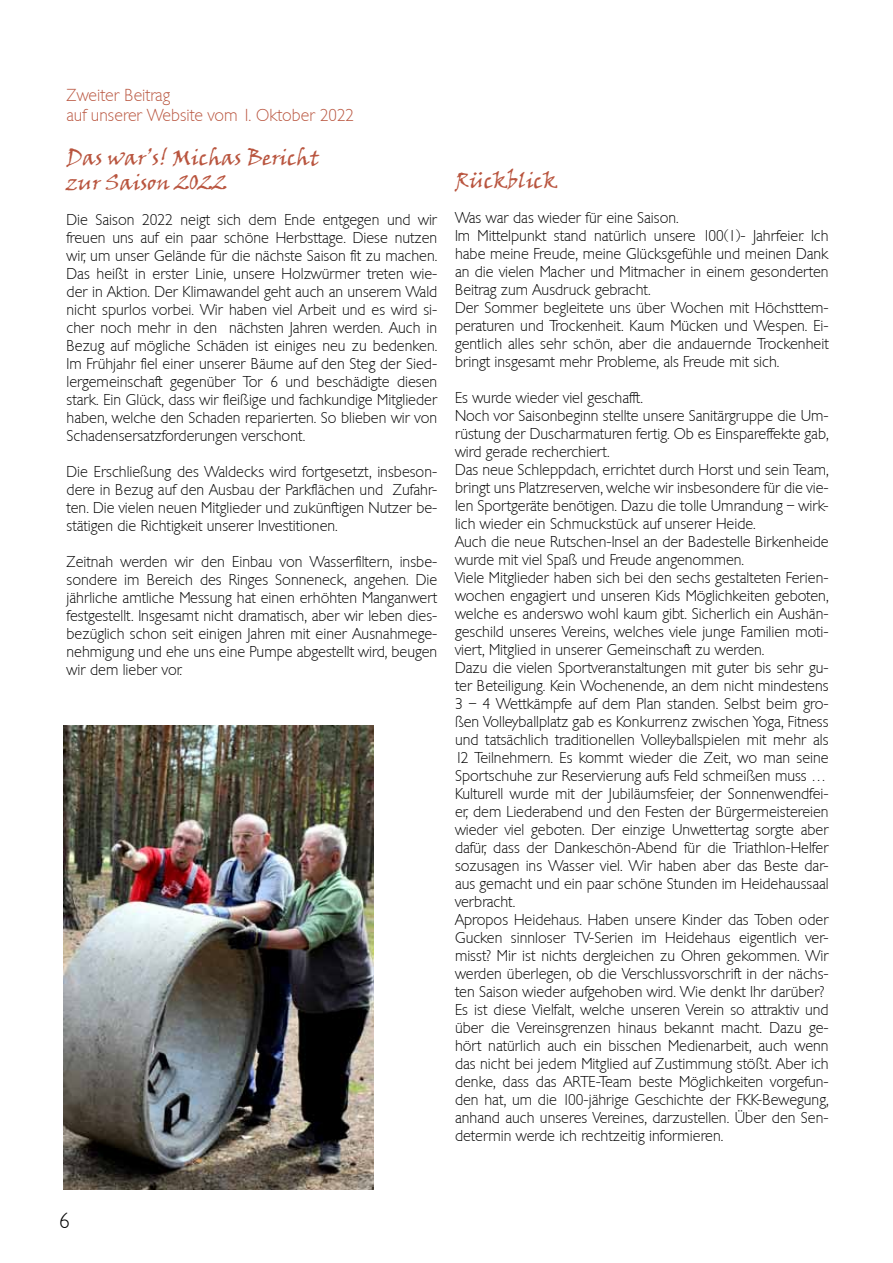
<style>
.page{position:relative;width:893px;height:1263px;background:#fff}
.page>*{position:absolute;margin:0;border:0;box-sizing:border-box;transform-origin:0 0}
.t1{font:21px/25.2px "Viner Hand ITC";color:#b9553f}
.t2{font:21px "Chantilly Serial Xlight";color:#000}
.t3{font:16.5px/19.8px "Chantilly Serial Xlight";color:#b9553f}
.t4{font:15px/18px "Chantilly Serial Xlight";color:#000;text-align:justify}
</style>
<div class="page">
<img style="left:64px;top:725px;width:310px;height:465px">
<p class="t3" style="left:67px;top:84px;width:289px">Zweiter Beitrag<br>auf unserer Website vom 1. Oktober 2022</p>
<h1 class="t1" style="left:67px;top:144px;width:254px">Das war’s! Michas Bericht zur Saison 2022</h1>
<p class="t4" style="left:67px;top:210px;width:372px">Die Saison 2022 neigt sich dem Ende entgegen und wir freuen uns auf ein paar schöne Herbsttage. Diese nutzen wir, um unser Gelände für die nächste Saison fit zu machen.<br>Das heißt in erster Linie, unsere Holzwürmer treten wie&shy;der in Aktion. Der Klimawandel geht auch an unserem Wald nicht spurlos vorbei. Wir haben viel Arbeit und es wird si&shy;cher noch mehr in den nächsten Jahren werden. Auch in Bezug auf mögliche Schäden ist einiges neu zu bedenken.<br>Im Frühjahr fiel einer unserer Bäume auf den Steg der Sied&shy;lergemeinschaft gegenüber Tor 6 und beschädigte diesen stark. Ein Glück, dass wir fleißige und fachkundige Mitglieder haben, welche den Schaden reparierten. So blieben wir von Schadensersatzforderungen verschont.</p>
<p class="t4" style="left:67px;top:462px;width:372px">Die Erschließung des Waldecks wird fortgesetzt, insbeson&shy;dere in Bezug auf den Ausbau der Parkflächen und Zufahr&shy;ten. Die vielen neuen Mitglieder und zukünftigen Nutzer be&shy;stätigen die Richtigkeit unserer Investitionen.</p>
<p class="t4" style="left:67px;top:552px;width:372px">Zeitnah werden wir den Einbau von Wasserfiltern, insbe&shy;sondere im Bereich des Ringes Sonneneck, angehen. Die jährliche amtliche Messung hat einen erhöhten Manganwert festgestellt. Insgesamt nicht dramatisch, aber wir leben dies&shy;bezüglich schon seit einigen Jahren mit einer Ausnahmege&shy;nehmigung und ehe uns eine Pumpe abgestellt wird, beugen wir dem lieber vor.</p>
<h1 class="t1" style="left:455px;top:167px;width:104px">Rückblick</h1>
<p class="t4" style="left:455px;top:207px;width:375px;text-align:left">Was war das wieder für eine Saison.<br>Im Mittelpunkt stand natürlich unsere 100(1)- Jahrfeier. Ich habe meine Freude, meine Glücksgefühle und meinen Dank an die vielen Macher und Mitmacher in einem gesonderten Beitrag zum Ausdruck gebracht.<br>Der Sommer begleitete uns über Wochen mit Höchsttem&shy;peraturen und Trockenheit. Kaum Mücken und Wespen. Ei&shy;gentlich alles sehr schön, aber die andauernde Trockenheit bringt insgesamt mehr Probleme, als Freude mit sich.</p>
<p class="t4" style="left:455px;top:387px;width:375px;text-align:left">Es wurde wieder viel geschafft.<br>Noch vor Saisonbeginn stellte unsere Sanitärgruppe die Um&shy;rüstung der Duscharmaturen fertig. Ob es Einspareffekte gab, wird gerade recherchiert.<br>Das neue Schleppdach, errichtet durch Horst und sein Team, bringt uns Platzreserven, welche wir insbesondere für die vie&shy;len Sportgeräte benötigen. Dazu die tolle Umrandung – wirk&shy;lich wieder ein Schmuckstück auf unserer Heide.<br>Auch die neue Rutschen-Insel an der Badestelle Birkenheide wurde mit viel Spaß und Freude angenommen.<br>Viele Mitglieder haben sich bei den sechs gestalteten Ferien&shy;wochen engagiert und unseren Kids Möglichkeiten geboten, welche es anderswo wohl kaum gibt. Sicherlich ein Aushän&shy;geschild unseres Vereins, welches viele junge Familien moti&shy;viert, Mitglied in unserer Gemeinschaft zu werden.<br>Dazu die vielen Sportveranstaltungen mit guter bis sehr gu&shy;ter Beteiligung. Kein Wochenende, an dem nicht mindestens 3 – 4 Wettkämpfe auf dem Plan standen. Selbst beim gro&shy;ßen Volleyballplatz gab es Konkurrenz zwischen Yoga, Fitness und tatsächlich traditionellen Volleyballspielen mit mehr als 12 Teilnehmern. Es kommt wieder die Zeit, wo man seine Sportschuhe zur Reservierung aufs Feld schmeißen muss … Kulturell wurde mit der Jubiläumsfeier, der Sonnenwendfei&shy;er, dem Liederabend und den Festen der Bürgermeistereien wieder viel geboten. Der einzige Unwettertag sorgte aber dafür, dass der Dankeschön-Abend für die Triathlon-Helfer sozusagen ins Wasser viel. Wir haben aber das Beste dar&shy;aus gemacht und ein paar schöne Stunden im Heidehaussaal verbracht.<br>Apropos Heidehaus. Haben unsere Kinder das Toben oder Gucken sinnloser TV-Serien im Heidehaus eigentlich ver&shy;misst? Mir ist nichts dergleichen zu Ohren gekommen. Wir werden überlegen, ob die Verschlussvorschrift in der nächs&shy;ten Saison wieder aufgehoben wird. Wie denkt Ihr darüber?<br>Es ist diese Vielfalt, welche unseren Verein so attraktiv und über die Vereinsgrenzen hinaus bekannt macht. Dazu ge&shy;hört natürlich auch ein bisschen Medienarbeit, auch wenn das nicht bei jedem Mitglied auf Zustimmung stößt. Aber ich denke, dass das ARTE-Team beste Möglichkeiten vorgefun&shy;den hat, um die 100-jährige Geschichte der FKK-Bewegung, anhand auch unseres Vereines, darzustellen. Über den Sen&shy;determin werde ich rechtzeitig informieren.</p>
<h1 class="t2" style="left:59px;top:1205px;width:12px">6</h1>
</div>
